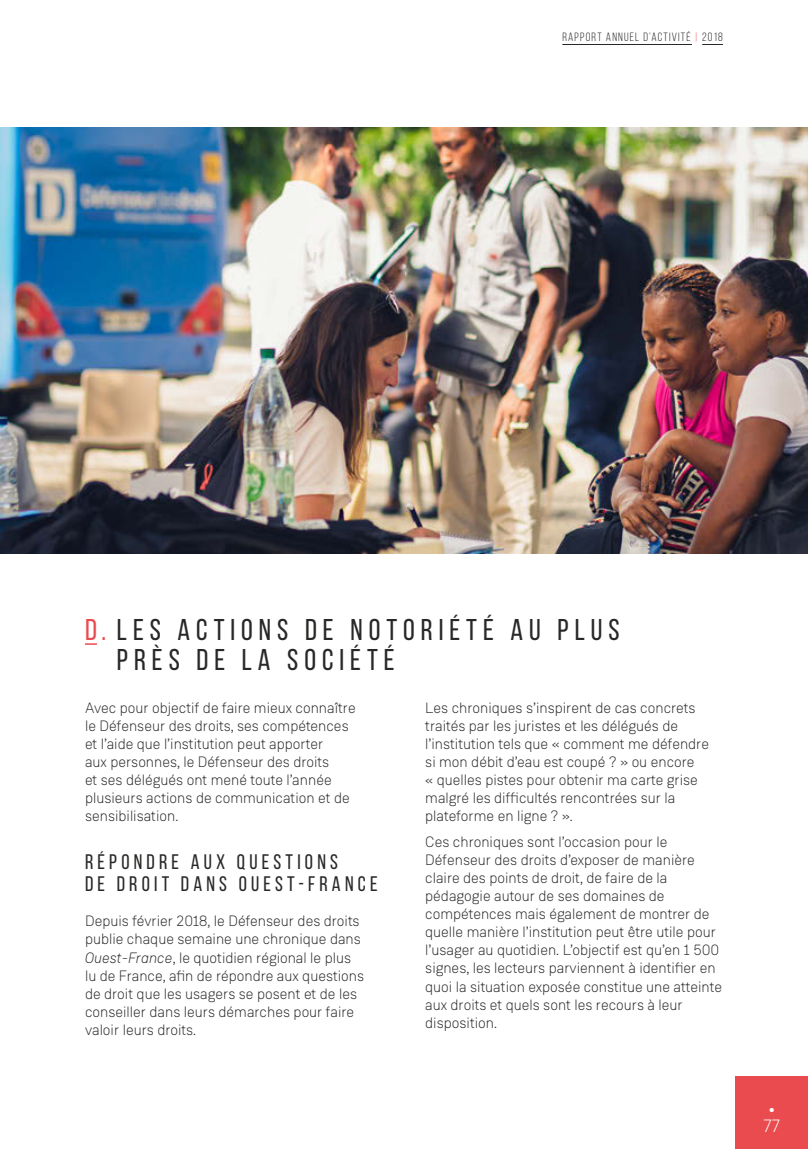
<style>
.page{position:relative;width:808px;height:1149px;background:#fff}
.page>*{position:absolute;margin:0;border:0;box-sizing:border-box;transform-origin:0 0}
.t1{font:30px/30px "Bebas Neue";letter-spacing:.2em;color:#282827}
.t2{font:21px/22.5px "Bebas Neue";letter-spacing:.2em;color:#282827}
.t3{font:300 18px "Weissenhof Grotesk";color:#fff}
.t4{font:900 18px "Mirador";color:#fff}
.t5{font:300 15px/18px "Weissenhof Grotesk";color:#282827}
.t6{font:12px "Bebas Neue";letter-spacing:.1em;color:#282827}
.s1{color:#eb5655}
.s2{color:#e94b4e}
.s3{font-style:italic}
</style>
<div class="page">
<hr style="left:562px;top:44px;width:130px;height:1px;background:#282827">
<svg style="left:702px;top:44px;width:21px;height:1px"></svg>
<svg style="left:85px;top:643px;width:12px;height:1px"></svg>
<img style="left:0;top:128px;width:808px;height:425px">
<div style="left:736px;top:1076px;width:72px;height:72px;background:#e94b4e"></div>
<p class="t6" style="left:562px;top:31px;width:162px">RAPPORT ANNUEL D’ACTIVITÉ <span class="s1">|</span> 2018</p>
<h2 class="t1" style="left:117px;top:613px;width:504px;text-indent:-32px"><span class="s2">D.</span>LES ACTIONS DE NOTORIÉTÉ AU PLUS<br>PRÈS DE LA SOCIÉTÉ</h2>
<p class="t5" style="left:85px;top:698px;width:272px">Avec pour objectif de faire mieux connaître le Défenseur des droits, ses compétences et l’aide que l’institution peut apporter<br>aux personnes, le Défenseur des droits<br>et ses délégués ont mené toute l’année plusieurs actions de communication et de sensibilisation.</p>
<h3 class="t2" style="left:85px;top:850px;width:294px">RÉPONDRE AUX QUESTIONS<br>DE DROIT DANS OUEST-FRANCE</h3>
<p class="t5" style="left:85px;top:911px;width:281px">Depuis février 2018, le Défenseur des droits publie chaque semaine une chronique dans <span class="s3">Ouest-France</span>, le quotidien régional le plus lu de France, afn de répondre aux questions de droit que les usagers se posent et de les conseiller dans leurs démarches pour faire valoir leurs droits.</p>
<p class="t5" style="left:425px;top:698px;width:285px">Les chroniques s’inspirent de cas concrets traités par les juristes et les délégués de l’institution tels que « comment me défendre si mon débit d’eau est coupé ? » ou encore<br>« quelles pistes pour obtenir ma carte grise malgré les diffcultés rencontrées sur la plateforme en ligne ? ».</p>
<p class="t5" style="left:425px;top:832px;width:298px">Ces chroniques sont l’occasion pour le Défenseur des droits d’exposer de manière claire des points de droit, de faire de la pédagogie autour de ses domaines de compétences mais également de montrer de quelle manière l’institution peut être utile pour l’usager au quotidien. L’objectif est qu’en 1 500 signes, les lecteurs parviennent à identifer en quoi la situation exposée constitue une atteinte aux droits et quels sont les recours à leur disposition.</p>
<p class="t4" style="left:769px;top:1094px;width:6px">.</p>
<p class="t3" style="left:763px;top:1114px;width:18px">77</p>
</div>
